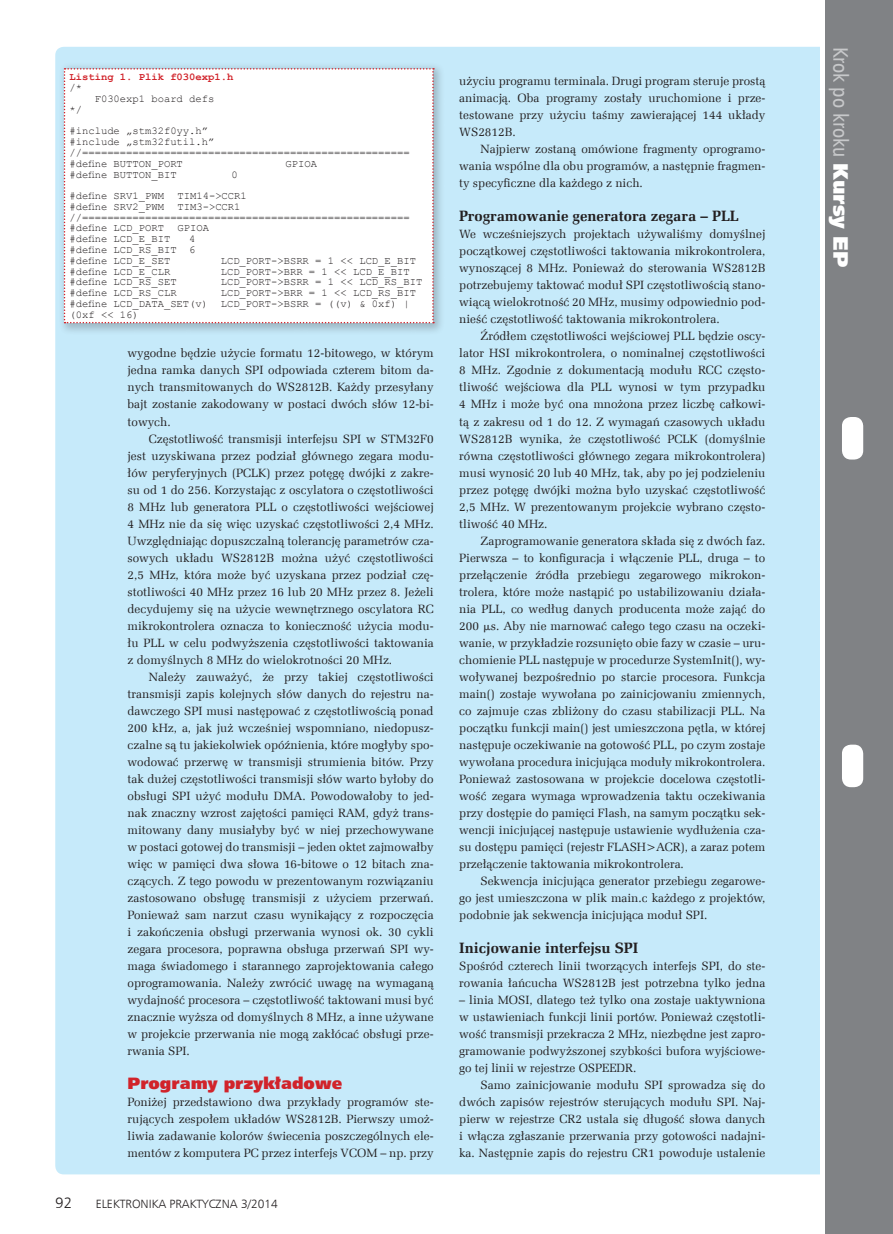
<style>
.page{position:relative;width:893px;height:1234px;background:#fff}
.page>*{position:absolute;margin:0;border:0;box-sizing:border-box;transform-origin:0 0}
.t1{font:21px "Humnst 777 Cn EU";color:#c7c8ca}
._3_Srodtytul_kurs{font:16.5px "Humnst 777 X Blk EU";color:#d1232a}
._3_Srodtytul{font:700 15px "Zapf Ellipt EU";color:#231f20}
.t2{font:15px "Humnst 777 Lt EU";color:#231f20}
._1_Body{font:12px/17px "Zapf Ellipt EU";color:#231f20;text-align:justify}
.t3{font:12px "Humnst 777 Lt EU";color:#231f20}
._6_Listing{font:10.5px/10.8px "Courier New";color:#231f20}
._6_Listing-2{font:700 10.5px "Courier New";color:#d1232a}
.s1{font-family:"Math With Greek"}
.s2{font-family:"Humnst 777 X Blk EU";color:#fff}
</style>
<div class="page">
<div style="left:55px;top:47px;width:778px;height:1127px;background:#c6eafa;border-radius:9px"></div>
<div style="left:825px;top:0;width:68px;height:1233px;background:#808285"></div>
<div style="left:842px;top:417px;width:21px;height:42px;background:#fff;border-radius:9px"></div>
<div style="left:842px;top:744px;width:21px;height:43px;background:#fff;border-radius:9px"></div>
<hr style="left:821px;top:0;width:4px;height:1233px;background:#fff">
<div style="left:58px;top:62px;width:387px;height:273px;background:#231f20;opacity:.25"></div>
<div style="left:64px;top:68px;width:370px;height:255px;background:#fff"></div>
<p class="_6_Listing-2" style="left:70px;top:71px;width:165px">Listing 1. Plik f030exp1.h</p>
<p class="_6_Listing" style="left:70px;top:82px;width:14px">/*</p>
<p class="_6_Listing" style="left:95px;top:93px;width:121px">F030exp1 board defs</p>
<p class="_6_Listing" style="left:70px;top:104px;width:14px">*/</p>
<p class="_6_Listing" style="left:70px;top:125px;width:140px">#include „stm32f0yy.h”</p>
<p class="_6_Listing" style="left:70px;top:136px;width:146px">#include „stm32futil.h”</p>
<p class="_6_Listing" style="left:70px;top:147px;width:342px">//====================================================</p>
<p class="_6_Listing" style="left:70px;top:158px;width:115px">#define BUTTON_PORT</p>
<p class="_6_Listing" style="left:286px;top:158px;width:33px">GPIOA</p>
<p class="_6_Listing" style="left:70px;top:168px;width:109px">#define BUTTON_BIT</p>
<p class="_6_Listing" style="left:232px;top:168px;width:8px">0</p>
<p class="_6_Listing" style="left:70px;top:190px;width:96px">#define SRV1_PWM</p>
<p class="_6_Listing" style="left:178px;top:190px;width:71px">TIM14-&gt;CCR1</p>
<p class="_6_Listing" style="left:70px;top:201px;width:96px">#define SRV2_PWM</p>
<p class="_6_Listing" style="left:178px;top:201px;width:64px">TIM3-&gt;CCR1</p>
<p class="_6_Listing" style="left:70px;top:211px;width:342px">//====================================================</p>
<p class="_6_Listing" style="left:70px;top:222px;width:96px">#define LCD_PORT</p>
<p class="_6_Listing" style="left:178px;top:222px;width:33px">GPIOA</p>
<p class="_6_Listing" style="left:70px;top:233px;width:102px">#define LCD_E_BIT</p>
<p class="_6_Listing" style="left:189px;top:233px;width:8px">4</p>
<p class="_6_Listing" style="left:70px;top:244px;width:128px">#define LCD_RS_BIT 6</p>
<p class="_6_Listing" style="left:70px;top:255px;width:102px">#define LCD_E_SET</p>
<p class="_6_Listing" style="left:221px;top:255px;width:197px">LCD_PORT-&gt;BSRR = 1 &lt;&lt; LCD_E_BIT</p>
<p class="_6_Listing" style="left:70px;top:265px;width:102px">#define LCD_E_CLR</p>
<p class="_6_Listing" style="left:221px;top:265px;width:191px">LCD_PORT-&gt;BRR = 1 &lt;&lt; LCD_E_BIT</p>
<p class="_6_Listing" style="left:70px;top:276px;width:109px">#define LCD_RS_SET</p>
<p class="_6_Listing" style="left:221px;top:276px;width:203px">LCD_PORT-&gt;BSRR = 1 &lt;&lt; LCD_RS_BIT</p>
<p class="_6_Listing" style="left:70px;top:287px;width:109px">#define LCD_RS_CLR</p>
<p class="_6_Listing" style="left:221px;top:287px;width:197px">LCD_PORT-&gt;BRR = 1 &lt;&lt; LCD_RS_BIT</p>
<p class="_6_Listing" style="left:70px;top:298px;width:342px">#define LCD_DATA_SET(v) LCD_PORT-&gt;BSRR = ((v) &amp; 0xf) | (0xf &lt;&lt; 16)</p>
<p class="_1_Body" style="left:128px;top:345px;width:308px">wygodne będzie użycie formatu 12-bitowego, w którym jedna ramka danych SPI odpowiada czterem bitom da&shy;nych transmitowanych do WS2812B. Każdy przesyłany bajt zostanie zakodowany w postaci dwóch słów 12-bi&shy;towych.</p>
<p class="_1_Body" style="left:128px;top:430px;width:308px;text-indent:21px">Częstotliwość transmisji interfejsu SPI w STM32F0 jest uzyskiwana przez podział głównego zegara modu&shy;łów peryferyjnych (PCLK) przez potęgę dwójki z zakre&shy;su od 1 do 256. Korzystając z oscylatora o częstotliwości 8 MHz lub generatora PLL o częstotliwości wejściowej 4 MHz nie da się więc uzyskać częstotliwości 2,4 MHz.<br>Uwzględniając dopuszczalną tolerancję parametrów cza&shy;sowych układu WS2812B można użyć częstotliwości 2,5 MHz, która może być uzyskana przez podział czę&shy;stotliwości 40 MHz przez 16 lub 20 MHz przez 8. Jeżeli decydujemy się na użycie wewnętrznego oscylatora RC mikrokontrolera oznacza to konieczność użycia modu&shy;łu PLL w celu podwyższenia częstotliwości taktowania z domyślnych 8 MHz do wielokrotności 20 MHz.</p>
<p class="_1_Body" style="left:128px;top:668px;width:308px;text-indent:21px">Należy zauważyć, że przy takiej częstotliwości transmisji zapis kolejnych słów danych do rejestru na&shy;dawczego SPI musi następować z częstotliwością ponad 200 kHz, a, jak już wcześniej wspomniano, niedopusz&shy;czalne są tu jakiekolwiek opóźnienia, które mogłyby spo&shy;wodować przerwę w transmisji strumienia bitów. Przy tak dużej częstotliwości transmisji słów warto byłoby do obsługi SPI użyć modułu DMA. Powodowałoby to jed&shy;nak znaczny wzrost zajętości pamięci RAM, gdyż trans&shy;mitowany dany musiałyby być w niej przechowywane w postaci gotowej do transmisji – jeden oktet zajmowałby więc w pamięci dwa słowa 16-bitowe o 12 bitach zna&shy;czących. Z tego powodu w prezentowanym rozwiązaniu zastosowano obsługę transmisji z użyciem przerwań.<br>Ponieważ sam narzut czasu wynikający z rozpoczęcia i zakończenia obsługi przerwania wynosi ok. 30 cykli zegara procesora, poprawna obsługa przerwań SPI wy&shy;maga świadomego i starannego zaprojektowania całego oprogramowania. Należy zwrócić uwagę na wymaganą wydajność procesora – częstotliwość taktowani musi być znacznie wyższa od domyślnych 8 MHz, a inne używane w projekcie przerwania nie mogą zakłócać obsługi prze&shy;rwania SPI.</p>
<p class="_3_Srodtytul_kurs" style="left:128px;top:1072px;width:216px">Programy przykładowe</p>
<p class="_1_Body" style="left:128px;top:1093px;width:308px">Poniżej przedstawiono dwa przykłady programów ste&shy;rujących zespołem układów WS2812B. Pierwszy umoż&shy;liwia zadawanie kolorów świecenia poszczególnych ele&shy;mentów z komputera PC przez interfejs VCOM – np. przy</p>
<p class="t2" style="left:55px;top:1193px;width:18px">92</p>
<p class="t3" style="left:96px;top:1196px;width:184px">ELEKTRONIKA PRAKTYCZNA 3/2014</p>
<p class="_1_Body" style="left:459px;top:73px;width:308px">użyciu programu terminala. Drugi program steruje prostą animacją. Oba programy zostały uruchomione i prze&shy;testowane przy użyciu taśmy zawierającej 144 układy WS2812B.</p>
<p class="_1_Body" style="left:459px;top:141px;width:308px;text-indent:21px">Najpierw zostaną omówione fragmenty oprogramo&shy;wania wspólne dla obu programów, a następnie fragmen&shy;ty specyficzne dla każdego z nich.</p>
<p class="_3_Srodtytul" style="left:459px;top:207px;width:281px">Programowanie generatora zegara – PLL</p>
<p class="_1_Body" style="left:459px;top:226px;width:308px">We wcześniejszych projektach używaliśmy domyślnej początkowej częstotliwości taktowania mikrokontrolera, wynoszącej 8 MHz. Ponieważ do sterowania WS2812B potrzebujemy taktować moduł SPI częstotliwością stano&shy;wiącą wielokrotność 20 MHz, musimy odpowiednio pod&shy;nieść częstotliwość taktowania mikrokontrolera.</p>
<p class="_1_Body" style="left:459px;top:328px;width:308px;text-indent:21px">Źródłem częstotliwości wejściowej PLL będzie oscy&shy;lator HSI mikrokontrolera, o nominalnej częstotliwości 8 MHz. Zgodnie z dokumentacją modułu RCC często&shy;tliwość wejściowa dla PLL wynosi w tym przypadku 4 MHz i może być ona mnożona przez liczbę całkowi&shy;tą z zakresu od 1 do 12. Z wymagań czasowych układu WS2812B wynika, że częstotliwość PCLK (domyślnie równa częstotliwości głównego zegara mikrokontrolera) musi wynosić 20 lub 40 MHz, tak, aby po jej podzieleniu przez potęgę dwójki można było uzyskać częstotliwość 2,5 MHz. W prezentowanym projekcie wybrano często&shy;tliwość 40 MHz.</p>
<p class="_1_Body" style="left:459px;top:532px;width:308px;text-indent:21px">Zaprogramowanie generatora składa się z dwóch faz.<br>Pierwsza – to konfiguracja i włączenie PLL, druga – to przełączenie źródła przebiegu zegarowego mikrokon&shy;trolera, które może nastąpić po ustabilizowaniu działa&shy;nia PLL, co według danych producenta może zająć do 200 <span class="s1">m</span>s. Aby nie marnować całego tego czasu na oczeki&shy;wanie, w przykładzie rozsunięto obie fazy w czasie – uru&shy;chomienie PLL następuje w procedurze SystemInit(), wy&shy;woływanej bezpośrednio po starcie procesora. Funkcja main() zostaje wywołana po zainicjowaniu zmiennych, co zajmuje czas zbliżony do czasu stabilizacji PLL. Na początku funkcji main() jest umieszczona pętla, w której następuje oczekiwanie na gotowość PLL, po czym zostaje wywołana procedura inicjująca moduły mikrokontrolera.<br>Ponieważ zastosowana w projekcie docelowa częstotli&shy;wość zegara wymaga wprowadzenia taktu oczekiwania przy dostępie do pamięci Flash, na samym początku sek&shy;wencji inicjującej następuje ustawienie wydłużenia cza&shy;su dostępu pamięci (rejestr FLASH&gt;ACR), a zaraz potem przełączenie taktowania mikrokontrolera.</p>
<p class="_1_Body" style="left:459px;top:872px;width:308px;text-indent:21px">Sekwencja inicjująca generator przebiegu zegarowe&shy;go jest umieszczona w plik main.c każdego z projektów, podobnie jak sekwencja inicjująca moduł SPI.</p>
<p class="_3_Srodtytul" style="left:459px;top:938px;width:181px">Inicjowanie interfejsu SPI</p>
<p class="_1_Body" style="left:459px;top:957px;width:308px">Spośród czterech linii tworzących interfejs SPI, do ste&shy;rowania łańcucha WS2812B jest potrzebna tylko jedna</p>
<p class="_1_Body" style="left:459px;top:991px;width:308px">– linia MOSI, dlatego też tylko ona zostaje uaktywniona w ustawieniach funkcji linii portów. Ponieważ częstotli&shy;wość transmisji przekracza 2 MHz, niezbędne jest zapro&shy;gramowanie podwyższonej szybkości bufora wyjściowe&shy;go tej linii w rejestrze OSPEEDR.</p>
<p class="_1_Body" style="left:459px;top:1076px;width:308px;text-indent:21px">Samo zainicjowanie modułu SPI sprowadza się do dwóch zapisów rejestrów sterujących modułu SPI. Naj&shy;pierw w rejestrze CR2 ustala się długość słowa danych i włącza zgłaszanie przerwania przy gotowości nadajni&shy;ka. Następnie zapis do rejestru CR1 powoduje ustalenie</p>
<h1 class="t1" style="left:854px;top:47px;width:222px;rotate:90deg">Krok po kroku <span class="s2">Kursy EP</span></h1>
</div>
